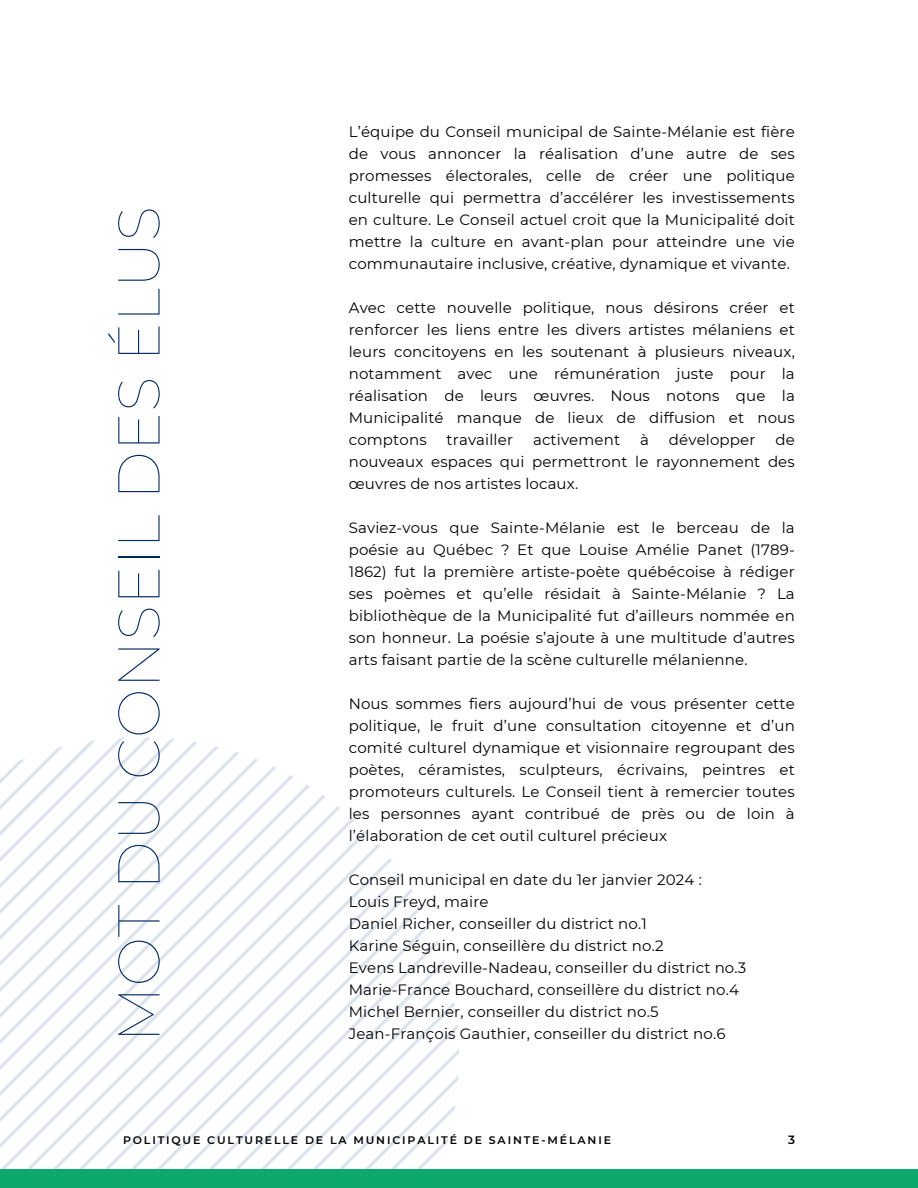
<style>
.page{position:relative;width:918px;height:1188px;background:#fff}
.page>*{position:absolute;margin:0;border:0;box-sizing:border-box;transform-origin:0 0}
.t1{font:100 58.95px "Montserrat";color:#052c60}
.t2{font:15px/22px "Montserrat";letter-spacing:.01em;color:#000;text-align:justify}
.t3{font:600 12px "Montserrat";color:#000}
.t4{font:600 10.95px "Montserrat";letter-spacing:.17em;color:#000}
</style>
<div class="page">
<svg style="left:5px;top:766px;width:271px;height:9px"></svg>
<svg style="left:0;top:775px;width:293px;height:10px"></svg>
<svg style="left:11px;top:785px;width:299px;height:10px"></svg>
<svg style="left:0;top:795px;width:325px;height:11px"></svg>
<svg style="left:0;top:806px;width:340px;height:12px"></svg>
<svg style="left:2px;top:818px;width:352px;height:12px"></svg>
<svg style="left:0;top:830px;width:367px;height:14px"></svg>
<svg style="left:0;top:844px;width:380px;height:14px"></svg>
<svg style="left:0;top:858px;width:392px;height:15px"></svg>
<svg style="left:0;top:873px;width:403px;height:15px"></svg>
<svg style="left:5px;top:888px;width:408px;height:17px"></svg>
<svg style="left:0;top:905px;width:422px;height:265px"></svg>
<svg style="left:6px;top:922px;width:425px;height:248px"></svg>
<svg style="left:24px;top:940px;width:415px;height:230px"></svg>
<svg style="left:43px;top:960px;width:402px;height:210px"></svg>
<svg style="left:63px;top:980px;width:388px;height:190px"></svg>
<svg style="left:85px;top:1001px;width:370px;height:169px"></svg>
<svg style="left:108px;top:1024px;width:350px;height:146px"></svg>
<svg style="left:132px;top:1049px;width:327px;height:121px"></svg>
<svg style="left:159px;top:1075px;width:299px;height:95px"></svg>
<div style="left:0;top:1170px;width:918px;height:18px;background:#0da86c"></div>
<p class="t1" style="left:102px;top:1043px;width:838px;rotate:-90deg">MOT DU CONSEIL DES ÉLUS</p>
<p class="t2" style="left:349px;top:121px;width:448px">L’équipe du Conseil municipal de Sainte-Mélanie est fière de vous annoncer la réalisation d’une autre de ses promesses électorales, celle de créer une politique culturelle qui permettra d’accélérer les investissements en culture. Le Conseil actuel croit que la Municipalité doit mettre la culture en avant-plan pour atteindre une vie communautaire inclusive, créative, dynamique et vivante.</p>
<p class="t2" style="left:349px;top:297px;width:448px">Avec cette nouvelle politique, nous désirons créer et renforcer les liens entre les divers artistes mélaniens et leurs concitoyens en les soutenant à plusieurs niveaux, notamment avec une rémunération juste pour la réalisation de leurs œuvres. Nous notons que la Municipalité manque de lieux de diffusion et nous comptons</p>
<p class="t2" style="left:349px;top:429px;width:448px;text-indent:427px">de nouveaux espaces qui permettront le rayonnement des œuvres de nos artistes locaux.</p>
<p class="t2" style="left:349px;top:517px;width:448px">Saviez-vous que Sainte-Mélanie est le berceau de la poésie au Québec ? Et que Louise Amélie Panet (1789- 1862) fut la première artiste-poète québécoise à rédiger ses poèmes et qu’elle résidait à Sainte-Mélanie ? La bibliothèque de la Municipalité fut d’ailleurs nommée en son honneur. La poésie s’ajoute à une multitude d’autres arts faisant partie de la scène culturelle mélanienne.</p>
<p class="t2" style="left:349px;top:693px;width:448px">Nous sommes fiers aujourd’hui de vous présenter cette politique, le fruit d’une consultation citoyenne et d’un comité culturel dynamique et visionnaire regroupant des poètes, céramistes, sculpteurs, écrivains, peintres et promoteurs culturels. Le Conseil tient à remercier toutes les personnes ayant contribué de près ou de loin à l’élaboration de cet outil culturel précieux</p>
<p class="t2" style="left:349px;top:869px;width:355px">Conseil municipal en date du 1er janvier 2024 :</p>
<p class="t2" style="left:349px;top:891px;width:141px">Louis Freyd, maire</p>
<p class="t2" style="left:349px;top:913px;width:299px">Daniel Richer, conseiller du district no.1</p>
<p class="t2" style="left:349px;top:935px;width:316px">Karine Séguin, conseillère du district no.2</p>
<p class="t2" style="left:349px;top:957px;width:399px">Evens Landreville-Nadeau, conseiller du district no.3</p>
<p class="t2" style="left:349px;top:979px;width:392px">Marie-France Bouchard, conseillère du district no.4</p>
<p class="t2" style="left:349px;top:1001px;width:311px">Michel Bernier, conseiller du district no.5</p>
<p class="t2" style="left:349px;top:1023px;width:378px">Jean-François Gauthier, conseiller du district no.6</p>
<p class="t2" style="left:447px;top:429px;width:68px">travailler</p>
<p class="t2" style="left:533px;top:429px;width:89px">activement</p>
<p class="t2" style="left:640px;top:429px;width:10px">à</p>
<p class="t2" style="left:669px;top:429px;width:88px">développer</p>
<p class="t4" style="left:123px;top:1133px;width:490px">POLITIQUE CULTURELLE DE LA MUNICIPALITÉ DE SAINTE-MÉLANIE</p>
<p class="t3" style="left:788px;top:1132px;width:8px">3</p>
</div>
